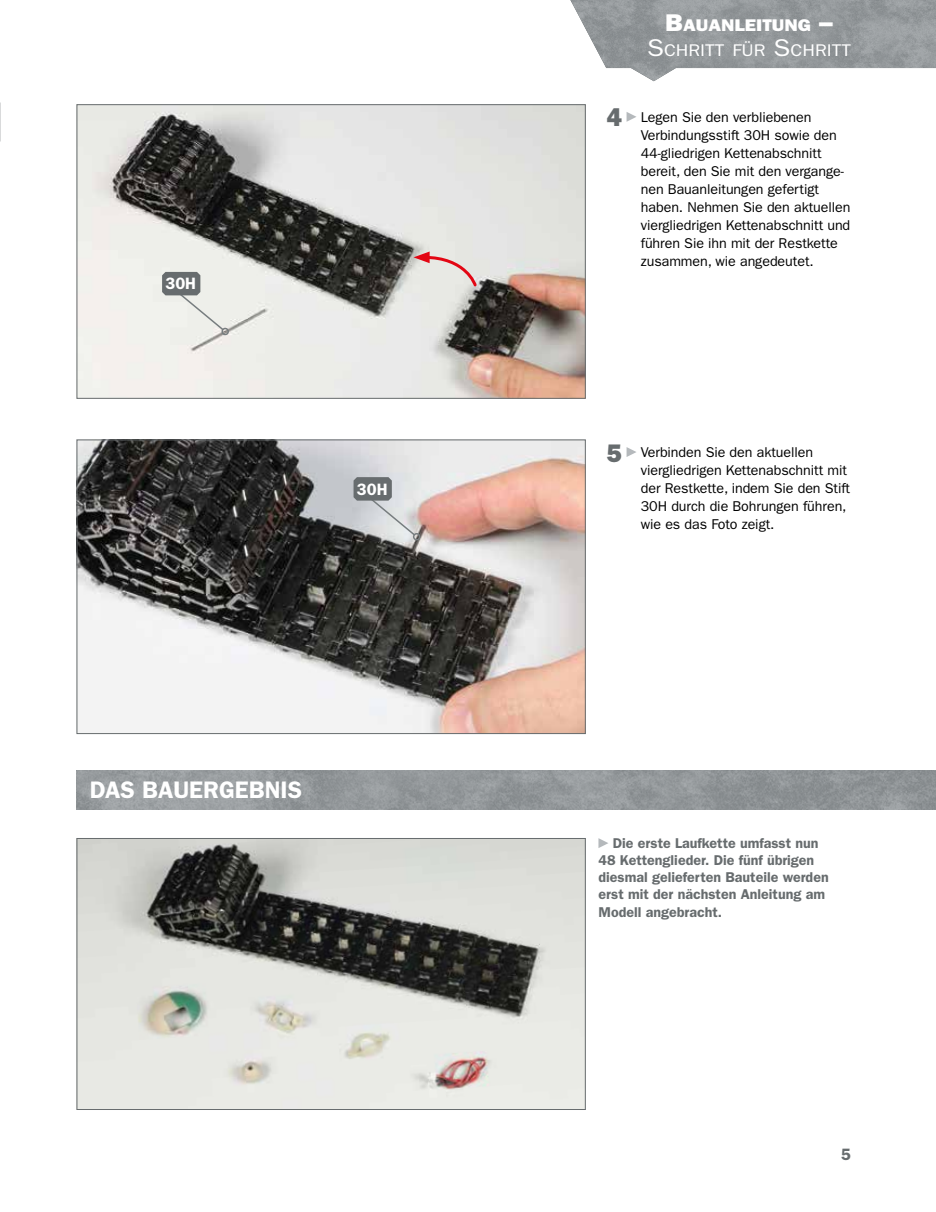
<style>
.page{position:relative;width:936px;height:1212px;background:#fff}
.page>*{position:absolute;margin:0;border:0;box-sizing:border-box;transform-origin:0 0}
.t1{font:600 24px "ITC Franklin Gothic Std";color:#fff}
.t2{font:16.95px "ITC Franklin Gothic Std";color:#fff;scale:1.12 1}
.t3{font:16.95px "ITC Franklin Gothic Std Hvy";color:#fff;scale:1.12 1}
.t4{font:600 16.5px "ITC Franklin Gothic Std";color:#fff}
.t5{font:600 16.5px "ITC Franklin Gothic Std";color:#676c6e}
.t6{font:14.25px/18px "ITC Franklin Gothic Std";letter-spacing:-.005em;color:#000}
.t7{font:600 14.25px/17.1px "ITC Franklin Gothic Std";color:#676c6e}
.s1{font-size:24.3px}
.s2{font-family:"ITC Franklin Gothic Std Hvy";font-size:25.5px;color:#676c6e}
</style>
<div class="page">
<img style="left:570px;top:0;width:365px;height:81px">
<img style="left:79px;top:106px;width:504px;height:291px">
<div style="left:77px;top:104px;width:508px;height:295px;border:1px solid #676c6e"></div>
<svg style="left:626px;top:112px;width:10px;height:10px"></svg>
<img style="left:79px;top:441px;width:504px;height:291px">
<div style="left:77px;top:439px;width:508px;height:295px;border:1px solid #676c6e"></div>
<svg style="left:626px;top:447px;width:10px;height:10px"></svg>
<img style="left:77px;top:770px;width:858px;height:39px">
<img style="left:79px;top:840px;width:504px;height:268px">
<div style="left:77px;top:838px;width:508px;height:272px;border:1px solid #676c6e"></div>
<svg style="left:598px;top:838px;width:10px;height:10px"></svg>
<svg style="left:413px;top:251px;width:65px;height:37px;background:#e5cdca"></svg>
<svg style="left:162px;top:272px;width:69px;height:64px;background:#d0d2ce"></svg>
<svg style="left:353px;top:477px;width:69px;height:64px;background:#b8babb"></svg>
<p class="t4" style="left:165px;top:274px;width:32px">30H</p>
<p class="t4" style="left:357px;top:479px;width:32px">30H</p>
<h1 class="t1" style="left:90px;top:775px;width:214px">DAS BAUERGEBNIS</h1>
<p class="t3" style="left:665px;top:15px;width:151px"><span class="s1">B</span>AUANLEITUNG <span class="s1">–</span></p>
<p class="t2" style="left:647px;top:41px;width:183px"><span class="s1">S</span>CHRITT FÜR <span class="s1">S</span>CHRITT</p>
<p class="t6" style="left:640px;top:108px;width:211px;text-indent:-34px"><span class="s2">4</span> Legen Sie den verbliebenen<br>Verbindungsstift 30H sowie den<br>44-gliedrigen Kettenabschnitt bereit, den Sie mit den vergange&shy;nen Bauanleitungen gefertigt haben. Nehmen Sie den aktuellen viergliedrigen Kettenabschnitt und führen Sie ihn mit der Restkette zusammen, wie angedeutet.</p>
<p class="t6" style="left:640px;top:443px;width:211px;text-indent:-34px"><span class="s2">5</span> Verbinden Sie den aktuellen viergliedrigen Kettenabschnitt mit der Restkette, indem Sie den Stift<br>30H durch die Bohrungen führen, wie es das Foto zeigt.</p>
<p class="t7" style="left:598px;top:835px;width:232px;text-indent:14px">Die erste Laufkette umfasst nun<br>48 Kettenglieder. Die fünf übrigen diesmal gelieferten Bauteile werden erst mit der nächsten Anleitung am<br>Modell angebracht.</p>
<p class="t5" style="left:840px;top:1144px;width:11px">5</p>
</div>
